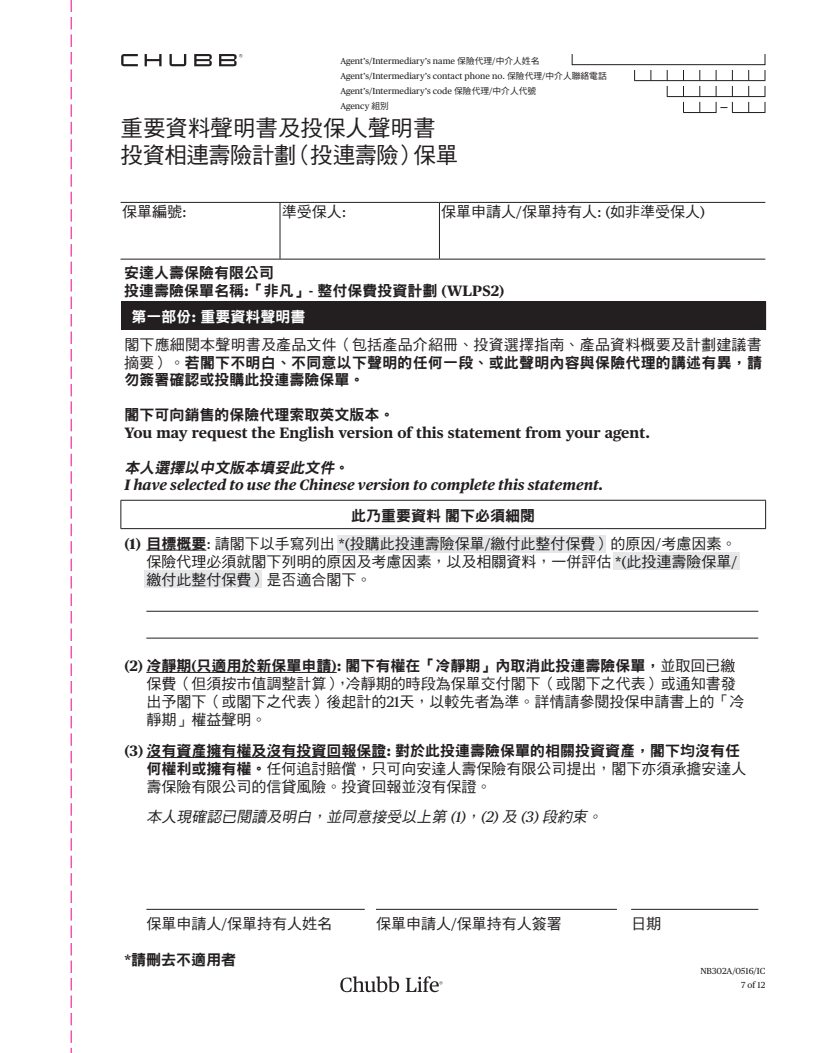
<style>
.page{position:relative;width:815px;height:1053px;background:#fff}
.page>*{position:absolute;margin:0;border:0;box-sizing:border-box;transform-origin:0 0}
.t1{font:22.5px/27px "DF Hei HK W5";color:#231f20}
.t2{font:15px/18px "DF Hei HK W5";color:#231f20}
.t3{font:15px/17.5px "DF Hei HK W9";color:#231f20}
.t4{font:700 15px "Publico Text";color:#231f20}
.t5{font:italic 700 15px "Publico Text";color:#231f20}
.t6{font:italic 15px "DF Hei HK W5";color:#231f20}
.t7{font:italic 15px "DF Hei HK W9";color:#231f20}
.t8{font:15px "DF Hei HK W9";color:#fff}
.t9{font:8.75px/15px "Publico Text";color:#231f20}
.s1{font-family:"DF Hei HK W5"}
.s2{font-family:"Publico Text"}
.s3{font-family:"Publico Text";font-weight:700}
.s4{font-style:normal}
.s5{font-family:"DF Hei HK W9"}
</style>
<div class="page">
<div style="left:337px;top:534px;width:269px;height:18px;background:#e6e7e9"></div>
<div style="left:613px;top:552px;width:127px;height:18px;background:#e6e7e9"></div>
<div style="left:144px;top:570px;width:117px;height:17px;background:#e6e7e9"></div>
<svg style="left:71px;top:0;width:1px;height:1052px"></svg>
<hr style="left:121px;top:259px;width:159px;height:1px;background:#231f20">
<hr style="left:280px;top:259px;width:159px;height:1px;background:#231f20">
<hr style="left:439px;top:259px;width:326px;height:1px;background:#231f20">
<hr style="left:121px;top:202px;width:159px;height:1px;background:#231f20">
<hr style="left:280px;top:202px;width:159px;height:1px;background:#231f20">
<hr style="left:280px;top:203px;width:1px;height:56px;background:#231f20">
<hr style="left:439px;top:202px;width:326px;height:1px;background:#231f20">
<hr style="left:439px;top:203px;width:1px;height:56px;background:#231f20">
<div style="left:121px;top:302px;width:645px;height:28px;background:#231f20"></div>
<hr style="left:121px;top:500px;width:645px;height:1px;background:#231f20">
<svg style="left:121px;top:500px;width:1px;height:28px"></svg>
<svg style="left:765px;top:500px;width:1px;height:28px"></svg>
<hr style="left:121px;top:528px;width:645px;height:1px;background:#231f20">
<hr style="left:146px;top:549px;width:60px;height:1px;background:#231f20">
<hr style="left:146px;top:611px;width:612px;height:1px;background:#231f20">
<hr style="left:146px;top:637px;width:612px;height:1px;background:#231f20">
<hr style="left:146px;top:672px;width:191px;height:1px;background:#231f20">
<hr style="left:146px;top:757px;width:240px;height:1px;background:#231f20">
<hr style="left:146px;top:908px;width:219px;height:1px;background:#231f20">
<hr style="left:376px;top:908px;width:241px;height:1px;background:#231f20">
<hr style="left:631px;top:908px;width:127px;height:1px;background:#231f20">
<svg style="left:121px;top:54px;width:121px;height:12px"></svg>
<div style="left:572px;top:54px;width:193px;height:11px;border:1px solid #231f20"></div>
<hr style="left:634px;top:80px;width:131px;height:1px;background:#231f20">
<svg style="left:667px;top:70px;width:1px;height:26px"></svg>
<hr style="left:667px;top:96px;width:98px;height:1px;background:#231f20">
<svg style="left:683px;top:70px;width:1px;height:42px"></svg>
<svg style="left:699px;top:70px;width:1px;height:42px"></svg>
<svg style="left:748px;top:70px;width:1px;height:42px"></svg>
<svg style="left:765px;top:70px;width:1px;height:42px"></svg>
<hr style="left:732px;top:112px;width:33px;height:1px;background:#231f20">
<hr style="left:683px;top:112px;width:33px;height:1px;background:#231f20">
<svg style="left:716px;top:70px;width:17px;height:42px"></svg>
<svg style="left:340px;top:976px;width:59px;height:16px"></svg>
<svg style="left:406px;top:976px;width:36px;height:16px"></svg>
<p class="t9" style="left:340px;top:53px;width:268px">Agent’s/Intermediary’s name <span class="s1">保險代理</span>/<span class="s1">中介人姓名</span>Agent’s/Intermediary’s contact phone no. <span class="s1">保險代理</span>/<span class="s1">中介人聯絡電話</span>Agent’s/Intermediary’s code <span class="s1">保險代理</span>/<span class="s1">中介人代號<br></span>Agency <span class="s1">組別</span></p>
<h1 class="t1" style="left:121px;top:114px;width:339px">重要資料聲明書及投保人聲明書投資相連壽險計劃（投連壽險）保單</h1>
<p class="t2" style="left:122px;top:202px;width:66px">保單編號<span class="s2">:</span></p>
<p class="t2" style="left:282px;top:202px;width:66px">準受保人<span class="s2">:</span></p>
<p class="t2" style="left:441px;top:202px;width:266px">保單申請人<span class="s2">/</span>保單持有人<span class="s2">: (</span>如非準受保人<span class="s2">)</span></p>
<p class="t3" style="left:124px;top:264px;width:382px">安達人壽保險有限公司<br>投連壽險保單名稱<span class="s3">:</span>「非凡」<span class="s3">-</span> 整付保費投資計劃 <span class="s3">(WLPS2)</span></p>
<p class="t8" style="left:131px;top:309px;width:175px">第一部份<span class="s3">:</span> 重要資料聲明書</p>
<p class="t2" style="left:124px;top:335px;width:639px">閣下應細閱本聲明書及產品文件（包括產品介紹冊、投資選擇指南、產品資料概要及計劃建議書</p>
<p class="t3" style="left:124px;top:353px;width:639px"><span class="s1">摘要）。</span>若閣下不明白、不同意以下聲明的任何一段、或此聲明內容與保險代理的講述有異，請勿簽署確認或投購此投連壽險保單。</p>
<p class="t3" style="left:124px;top:405px;width:272px">閣下可向銷售的保險代理索取英文版本。</p>
<p class="t4" style="left:124px;top:420px;width:527px">You may request the English version of this statement from your agent.</p>
<p class="t7" style="left:124px;top:459px;width:226px">本人選擇以中文版本填妥此文件<span class="s4">。</span></p>
<p class="t5" style="left:124px;top:473px;width:481px">I have selected to use the Chinese version to complete this statement.</p>
<p class="t3" style="left:351px;top:506px;width:186px">此乃重要資料閣下必須細閱</p>
<p class="t2" style="left:146px;top:534px;width:592px;text-align:justify;text-indent:-22px"><span class="s3">(1)</span> <span class="s5">目標概要</span><span class="s2">:</span> 請閣下以手寫列出 <span class="s2">*(</span>投購此投連壽險保單<span class="s2">/</span>繳付此整付保費）的原因<span class="s2">/</span>考慮因素。保險代理必須就閣下列明的原因及考慮因素，以及相關資料，一併評估 <span class="s2">*(</span>此投連壽險保單<span class="s2">/</span>繳付此整付保費）是否適合閣下。</p>
<p class="t3" style="left:124px;top:656px;width:613px"><span class="s3">(2)</span> 冷靜期<span class="s3">(</span>只適用於新保單申請<span class="s3">):</span> 閣下有權在「冷靜期」內取消此投連壽險保單，<span class="s1">並取回已繳</span></p>
<p class="t2" style="left:146px;top:674px;width:600px">保費（但須按市值調整計算），冷靜期的時段為保單交付閣下（或閣下之代表）或通知書發出予閣下（或閣下之代表）後起計的<span class="s2">21</span>天，以較先者為準。詳情請參閱投保申請書上的「冷靜期」權益聲明。</p>
<p class="t3" style="left:124px;top:741px;width:617px"><span class="s3">(3)</span> 沒有資產擁有權及沒有投資回報保證<span class="s3">:</span> 對於此投連壽險保單的相關投資資產，閣下均沒有任</p>
<p class="t2" style="left:146px;top:759px;width:602px"><span class="s5">何權利或擁有權。</span>任何追討賠償，只可向安達人壽保險有限公司提出，閣下亦須承擔安達人壽保險有限公司的信貸風險。投資回報並沒有保證。</p>
<p class="t6" style="left:146px;top:808px;width:460px">本人現確認已閱讀及明白，並同意接受以上第 <span class="s2">(1)</span>，<span class="s2">(2)</span> 及 <span class="s2">(3)</span> 段約束。</p>
<p class="t2" style="left:146px;top:914px;width:187px">保單申請人<span class="s2">/</span>保單持有人姓名</p>
<p class="t2" style="left:376px;top:914px;width:187px">保單申請人<span class="s2">/</span>保單持有人簽署</p>
<p class="t2" style="left:631px;top:914px;width:31px">日期</p>
<p class="t3" style="left:124px;top:950px;width:113px"><span class="s3">*</span>請刪去不適用者</p>
<p class="t9" style="left:700px;top:962px;width:66px">NB302A/0516/IC</p>
<p class="t9" style="left:741px;top:977px;width:26px">7 of 12</p>
</div>
